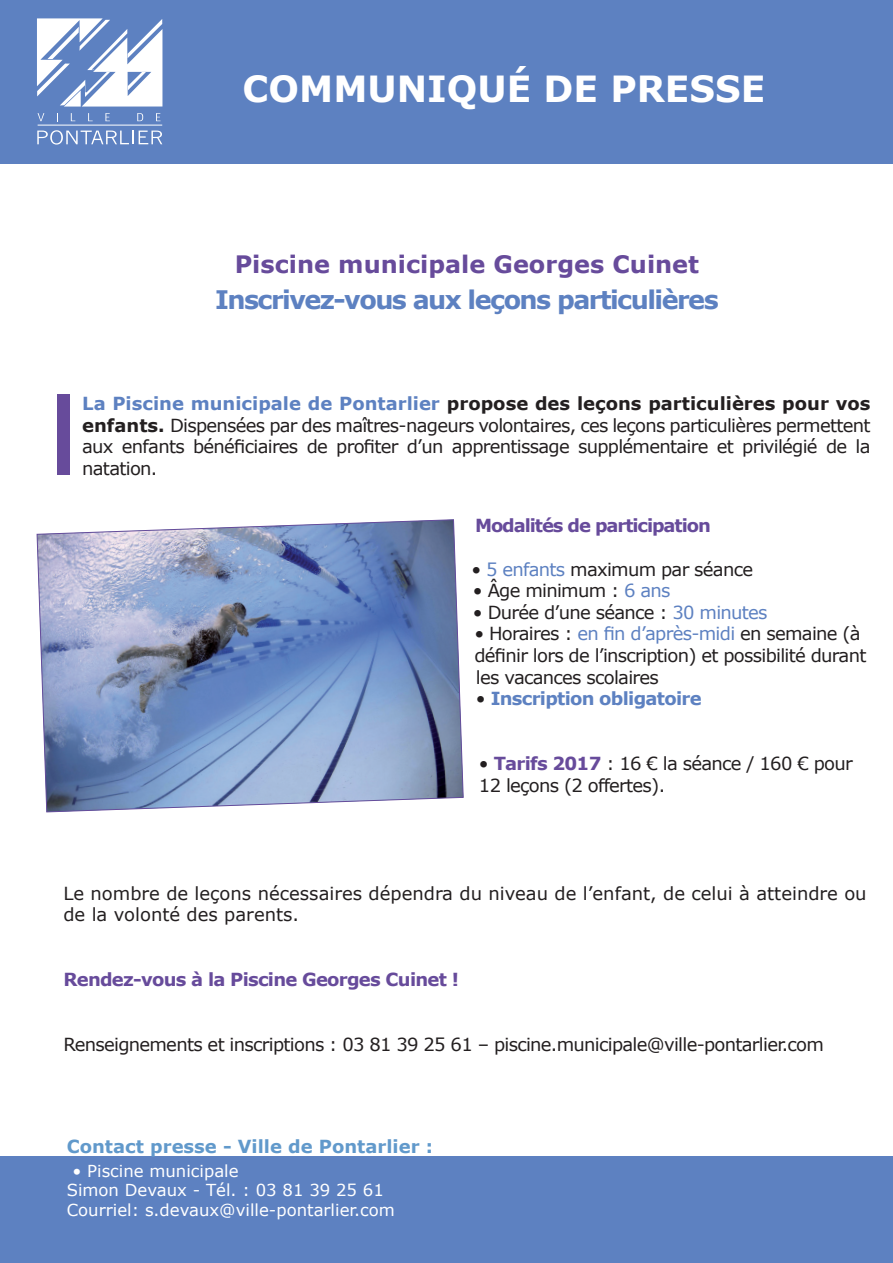
<style>
.page{position:relative;width:893px;height:1263px;background:#fff}
.page>*{position:absolute;margin:0;border:0;box-sizing:border-box;transform-origin:0 0}
.t1{font:700 36px "Verdana";color:#fff}
.t2{font:700 25.5px "Verdana";letter-spacing:-.06em;color:#5d81c1}
.t3{font:700 24px "Verdana";color:#674b9b}
.t4{font:18px/21.6px "Verdana";letter-spacing:-.04em;color:#231f20}
.t5{font:18px/21.6px "Verdana";color:#231f20}
.t6{font:700 18px "Verdana";letter-spacing:-.04em;color:#674b9b}
.t7{font:700 18px "Verdana";color:#6199cb}
.t8{font:700 18px "Verdana";letter-spacing:-.06em;color:#674b9b}
.t9{font:700 18px "Verdana";letter-spacing:-.04em;color:#5d81c1}
.t10{font:16.5px/19.8px "Verdana";color:#fff}
.s1{font-weight:700;color:#5d81c1}
.s2{font-weight:700}
.s3{color:#5d81c1}
.s4{font-weight:400;color:#231f20}
.s5{font-weight:700;color:#674b9b}
</style>
<div class="page">
<div style="left:0;top:1157px;width:893px;height:106px;background:#5d81c1"></div>
<div style="left:0;top:0;width:893px;height:163px;background:#5d81c1"></div>
<svg style="left:36px;top:519px;width:428px;height:293px;background:#879cc3"></svg>
<svg style="left:38px;top:113px;width:6px;height:8px"></svg>
<svg style="left:88px;top:113px;width:5px;height:8px"></svg>
<svg style="left:105px;top:113px;width:5px;height:8px"></svg>
<svg style="left:137px;top:113px;width:6px;height:8px"></svg>
<svg style="left:156px;top:113px;width:4px;height:8px"></svg>
<hr style="left:38px;top:125px;width:124px;height:1px;background:#fff">
<svg style="left:37px;top:130px;width:125px;height:15px"></svg>
<svg style="left:37px;top:18px;width:125px;height:89px"></svg>
<div style="left:57px;top:394px;width:12px;height:81px;background:#674b9b"></div>
<h1 class="t1" style="left:243px;top:64px;width:524px">COMMUNIQUÉ DE PRESSE</h1>
<h3 class="t3" style="left:235px;top:247px;width:466px">Piscine municipale Georges Cuinet</h3>
<h2 class="t2" style="left:215px;top:282px;width:505px">Inscrivez-vous aux leçons particulières</h2>
<p class="t4" style="left:82px;top:392px;width:790px;text-align:justify"><span class="s1">La Piscine municipale de Pontarlier</span> <span class="s2">propose des leçons particulières pour vos enfants.</span> Dispensées par des maîtres-nageurs volontaires, ces leçons particulières permettent aux enfants bénéficiaires de profiter d’un apprentissage supplémentaire et privilégié de la natation.</p>
<p class="t8" style="left:475px;top:513px;width:237px">Modalités de participation</p>
<p class="t4" style="left:471px;top:558px;width:283px">• <span class="s3">5 enfants</span> maximum par séance</p>
<p class="t4" style="left:473px;top:580px;width:199px">• Âge minimum : <span class="s3">6 ans</span></p>
<p class="t4" style="left:473px;top:601px;width:296px">• Durée d’une séance : <span class="s3">30 minutes</span></p>
<p class="t4" style="left:474px;top:623px;width:393px">• Horaires : <span class="s3">en fin d’après-midi</span> en semaine (à définir lors de l’inscription) et possibilité durant les vacances scolaires</p>
<p class="t9" style="left:476px;top:686px;width:227px"><span class="s4">•</span> Inscription obligatoire</p>
<p class="t4" style="left:479px;top:752px;width:375px">• <span class="s5">Tarifs 2017</span> : 16 € la séance / 160 € pour<br>12 leçons (2 offertes).</p>
<p class="t5" style="left:63px;top:882px;width:805px">Le nombre de leçons nécessaires dépendra du niveau de l’enfant, de celui à atteindre ou de la volonté des parents.</p>
<p class="t6" style="left:63px;top:967px;width:397px">Rendez-vous à la Piscine Georges Cuinet !</p>
<p class="t4" style="left:63px;top:1033px;width:762px">Renseignements et inscriptions : 03 81 39 25 61 – piscine.municipale@ville-pontarlier.com</p>
<p class="t7" style="left:67px;top:1133px;width:368px">Contact presse - Ville de Pontarlier :</p>
<p class="t10" style="left:67px;top:1160px;width:330px;text-indent:6px">• Piscine municipale<br>Simon Devaux - Tél. : 03 81 39 25 61<br>Courriel: s.devaux@ville-pontarlier.com</p>
</div>
